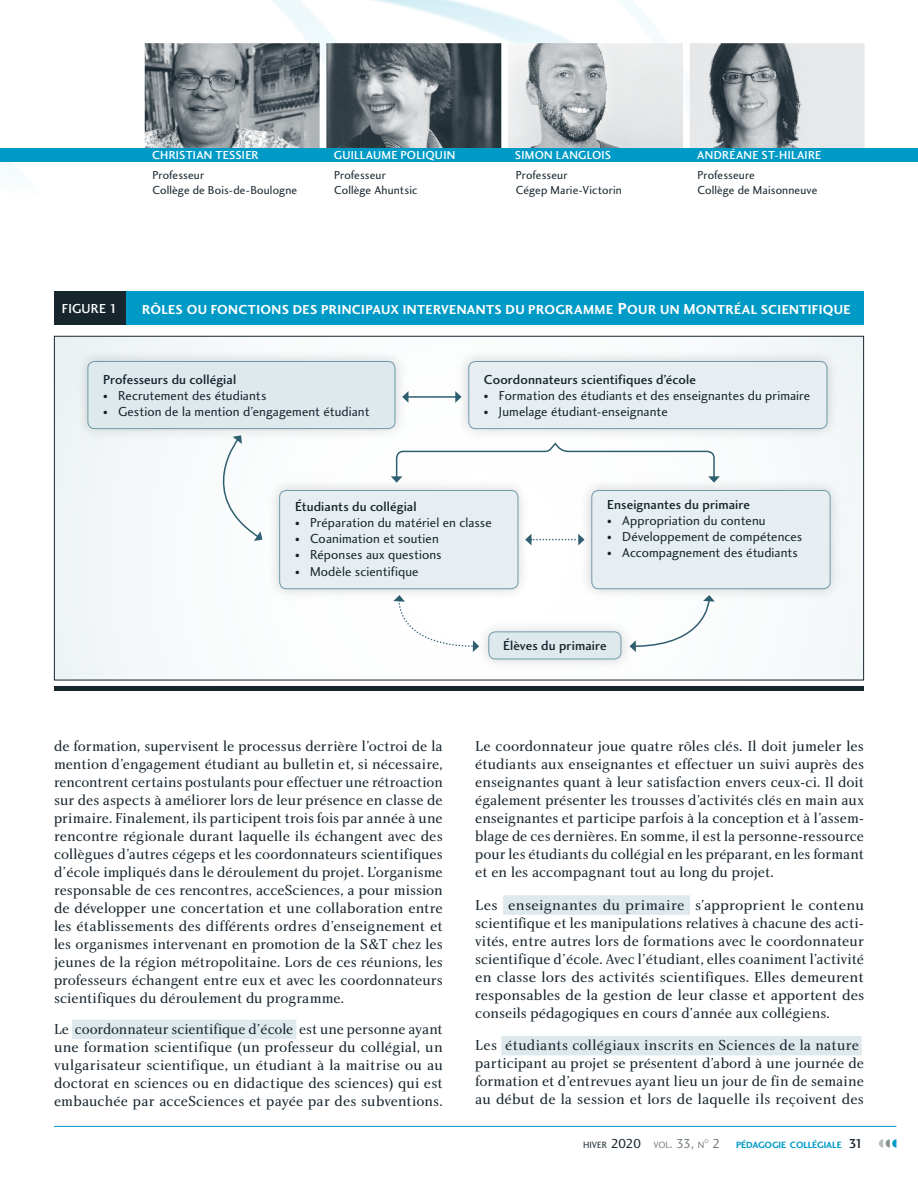
<style>
.page{position:relative;width:918px;height:1188px;background:#fff}
.page>*{position:absolute;margin:0;border:0;box-sizing:border-box;transform-origin:0 0}
.Article__OK{font:15px/18px "Charlotte Book Plain";color:#17252d;text-align:justify}
.t1{font:13.5px "Charlotte Sans Book Plain";letter-spacing:.01em;color:#17252d}
.t2{font:13.5px "Charlotte Sans Medium Plain";letter-spacing:.01em;color:#17252d}
.Article__OK-2{font:13.5px "Charlotte Sans Bold Plain";letter-spacing:.03em;color:#fff}
.Article__OK-3{font:13.5px "Charlotte Sans Medium Plain";letter-spacing:.015em;color:#fff}
.Photo{font:12px/15px "Charlotte Sans Book Plain";letter-spacing:.01em;color:#17252d}
.Photo-2{font:12px "Charlotte Sans Medium Plain";letter-spacing:.025em;color:#fff}
.t3{font:9.45px "Charlotte Sans Bold Plain";color:#009ac7}
.t4{font:9.45px "Charlotte Sans Book Plain";color:#17252d}
.t5{font:5.55px "Charlotte Sans Book Plain";color:#747c81}
.s1{font-size:16.5px}
.s2{font-size:15px}
.s3{font-size:10.5px}
.s4{font-size:13.5px}
.s5{color:#747c81}
.s6{font-size:13.5px;color:#747c81}
.s7{font-family:"Charlotte Sans Book Plain";font-size:13.5px;color:#747c81}
.s8{font-family:"Charlotte Sans Medium Plain";font-size:13.5px;color:#17252d}
</style>
<div class="page">
<div style="left:54px;top:336px;width:810px;height:344px;background:#f8fafb"></div>
<div style="left:54px;top:686px;width:810px;height:5px;background:#17252d"></div>
<svg style="left:879px;top:1139px;width:17px;height:9px"></svg>
<hr style="left:54px;top:1126px;width:842px;height:1px;background:#009ac7">
<img style="left:508px;top:43px;width:175px;height:105px">
<img style="left:145px;top:43px;width:175px;height:105px">
<img style="left:690px;top:43px;width:175px;height:105px">
<img style="left:326px;top:43px;width:175px;height:105px">
<div style="left:0;top:148px;width:918px;height:14px;background:#009ac7"></div>
<div style="left:503px;top:895px;width:187px;height:20px;background:#dee9ed"></div>
<div style="left:501px;top:1036px;width:361px;height:19px;background:#dee9ed"></div>
<div style="left:72px;top:1020px;width:224px;height:19px;background:#dee9ed"></div>
<div style="left:124px;top:292px;width:740px;height:33px;background:#009ac7"></div>
<div style="left:54px;top:292px;width:71px;height:33px;background:#17252d"></div>
<div style="left:476px;top:619px;width:158px;height:53px;background:#17252d;opacity:.2"></div>
<div style="left:489px;top:632px;width:132px;height:27px;background:#dee9ed;border-radius:7px"></div>
<div style="left:489px;top:632px;width:132px;height:27px;border:1px solid #719aa8;border-radius:7px"></div>
<div style="left:267px;top:478px;width:264px;height:124px;background:#17252d;opacity:.2"></div>
<div style="left:280px;top:490px;width:238px;height:99px;background:#e6eef1;border-radius:7px"></div>
<div style="left:279px;top:490px;width:239px;height:99px;border:1px solid #719aa8;border-radius:7px"></div>
<div style="left:579px;top:478px;width:264px;height:124px;background:#17252d;opacity:.2"></div>
<div style="left:592px;top:490px;width:238px;height:99px;background:#e6eef1;border-radius:7px"></div>
<div style="left:592px;top:490px;width:238px;height:99px;border:1px solid #719aa8;border-radius:7px"></div>
<div style="left:456px;top:349px;width:384px;height:92px;background:#17252d;opacity:.2"></div>
<div style="left:469px;top:361px;width:358px;height:68px;background:#e6eef1;border-radius:7px"></div>
<div style="left:469px;top:361px;width:358px;height:68px;border:1px solid #719aa8;border-radius:7px"></div>
<div style="left:75px;top:349px;width:333px;height:92px;background:#17252d;opacity:.2"></div>
<div style="left:88px;top:361px;width:307px;height:68px;background:#dee9ed;border-radius:7px"></div>
<div style="left:88px;top:361px;width:307px;height:68px;border:1px solid #719aa8;border-radius:7px"></div>
<svg style="left:195px;top:435px;width:67px;height:106px"></svg>
<svg style="left:393px;top:595px;width:86px;height:57px"></svg>
<svg style="left:630px;top:595px;width:85px;height:57px"></svg>
<hr style="left:408px;top:396px;width:48px;height:2px;background:#2e5f70">
<svg style="left:402px;top:391px;width:6px;height:12px"></svg>
<svg style="left:455px;top:391px;width:7px;height:12px"></svg>
<svg style="left:525px;top:534px;width:60px;height:11px"></svg>
<svg style="left:391px;top:442px;width:329px;height:41px"></svg>
<p class="Photo-2" style="left:152px;top:148px;width:108px">CHRISTIAN TESSIER</p>
<p class="Photo-2" style="left:334px;top:148px;width:123px">GUILLAUME POLIQUIN</p>
<p class="Photo-2" style="left:515px;top:148px;width:98px">SIMON LANGLOIS</p>
<p class="Photo-2" style="left:697px;top:148px;width:126px">ANDRÉANE ST-HILAIRE</p>
<p class="Photo" style="left:152px;top:167px;width:146px">Professeur<br>Collège de Bois-de-Boulogne</p>
<p class="Photo" style="left:697px;top:167px;width:121px">Professeure<br>Collège de Maisonneuve</p>
<p class="Photo" style="left:334px;top:167px;width:85px">Professeur<br>Collège Ahuntsic</p>
<p class="Photo" style="left:516px;top:167px;width:108px">Professeur<br>Cégep Marie-Victorin</p>
<p class="Article__OK-3" style="left:62px;top:300px;width:57px">FIGURE 1</p>
<p class="Article__OK-2" style="left:142px;top:302px;width:710px">RÔLES OU FONCTIONS DES PRINCIPAUX INTERVENANTS DU PROGRAMME <span class="s1">P</span>OUR UN <span class="s2">M</span>ONTRÉAL SCIENTIFIQUE</p>
<p class="t2" style="left:103px;top:371px;width:135px">Professeurs du collégial</p>
<p class="t1" style="left:103px;top:387px;width:165px"><span class="s3">•</span> Recrutement des étudiants</p>
<p class="t1" style="left:103px;top:404px;width:268px"><span class="s3">•</span> Gestion de la mention d’engagement étudiant</p>
<p class="t2" style="left:484px;top:371px;width:214px">Coordonnateurs scientifiques d’école</p>
<p class="t1" style="left:484px;top:387px;width:328px"><span class="s3">•</span> Formation des étudiants et des enseignantes du primaire</p>
<p class="t1" style="left:484px;top:404px;width:185px"><span class="s3">•</span> Jumelage étudiant-enseignante</p>
<p class="t2" style="left:295px;top:498px;width:123px">Étudiants du collégial</p>
<p class="t1" style="left:295px;top:514px;width:198px"><span class="s3">•</span> Préparation du matériel en classe</p>
<p class="t1" style="left:295px;top:531px;width:145px"><span class="s3">•</span> Coanimation et soutien</p>
<p class="t1" style="left:295px;top:547px;width:148px"><span class="s3">•</span> Réponses aux questions</p>
<p class="t1" style="left:295px;top:563px;width:125px"><span class="s3">•</span> Modèle scientifique</p>
<p class="t2" style="left:607px;top:496px;width:144px">Enseignantes du primaire</p>
<p class="t1" style="left:607px;top:512px;width:160px"><span class="s3">•</span> Appropriation du contenu</p>
<p class="t1" style="left:607px;top:529px;width:197px"><span class="s3">•</span> Développement de compétences</p>
<p class="t1" style="left:607px;top:545px;width:192px"><span class="s3">•</span> Accompagnement des étudiants</p>
<p class="t2" style="left:503px;top:637px;width:105px">Élèves du primaire</p>
<p class="Article__OK" style="left:54px;top:737px;width:390px">de formation, supervisent le processus derrière l’octroi de la mention d’engagement étudiant au bulletin et, si nécessaire, rencontrent certains postulants pour effectuer une rétroaction sur des aspects à améliorer lors de leur présence en classe de primaire. Finalement, ils participent trois fois par année à une rencontre régionale durant laquelle ils échangent avec des collègues d’autres cégeps et les coordonnateurs scientifiques d’école impliqués dans le déroulement du projet. L’organisme responsable de ces rencontres, acceSciences, a pour mission de développer une concertation et une collaboration entre les établissements des différents ordres d’enseignement et les organismes intervenant en promotion de la S&amp;T chez les jeunes de la région métropolitaine. Lors de ces réunions, les professeurs échangent entre eux et avec les coordonnateurs scientifiques du déroulement du programme.</p>
<p class="Article__OK" style="left:54px;top:1020px;width:390px">Le coordonnateur scientifique d’école est une personne ayant une formation scientifique (un professeur du collégial, un vulgarisateur scientifique, un étudiant à la maitrise ou au doctorat en sciences ou en didactique des sciences) qui est embauchée par acceSciences et payée par des subventions.</p>
<p class="Article__OK" style="left:475px;top:737px;width:390px">Le coordonnateur joue quatre rôles clés. Il doit jumeler les étudiants aux enseignantes et effectuer un suivi auprès des enseignantes quant à leur satisfaction envers ceux-ci. Il doit également présenter les trousses d’activités clés en main aux enseignantes et participe parfois à la conception et à l’assem&shy;blage de ces dernières. En somme, il est la personne-ressource pour les étudiants du collégial en les préparant, en les formant et en les accompagnant tout au long du projet.</p>
<p class="Article__OK" style="left:475px;top:895px;width:390px">Les enseignantes du primaire s’approprient le contenu scientifique et les manipulations relatives à chacune des acti&shy;vités, entre autres lors de formations avec le coordonnateur scientifique d’école. Avec l’étudiant, elles coaniment l’activité en classe lors des activités scientifiques. Elles demeurent responsables de la gestion de leur classe et apportent des conseils pédagogiques en cours d’année aux collégiens.</p>
<p class="Article__OK" style="left:475px;top:1036px;width:386px">Les étudiants collégiaux inscrits en Sciences de la nature</p>
<p class="Article__OK" style="left:475px;top:1054px;width:390px">participant au projet se présentent d’abord à une journée de formation et d’entrevues ayant lieu un jour de fin de semaine au début de la session et lors de laquelle ils reçoivent des</p>
<p class="t4" style="left:583px;top:1139px;width:123px">HIVER <span class="s4">2020</span> <span class="s5">VOL</span><span class="s6">. 33,</span> <span class="s5">N</span></p>
<p class="t5" style="left:704px;top:1138px;width:6px">O</p>
<p class="t3" style="left:712px;top:1139px;width:153px"><span class="s7">2</span> PÉDAGOGIE COLLÉGIALE <span class="s8">31</span></p>
</div>
